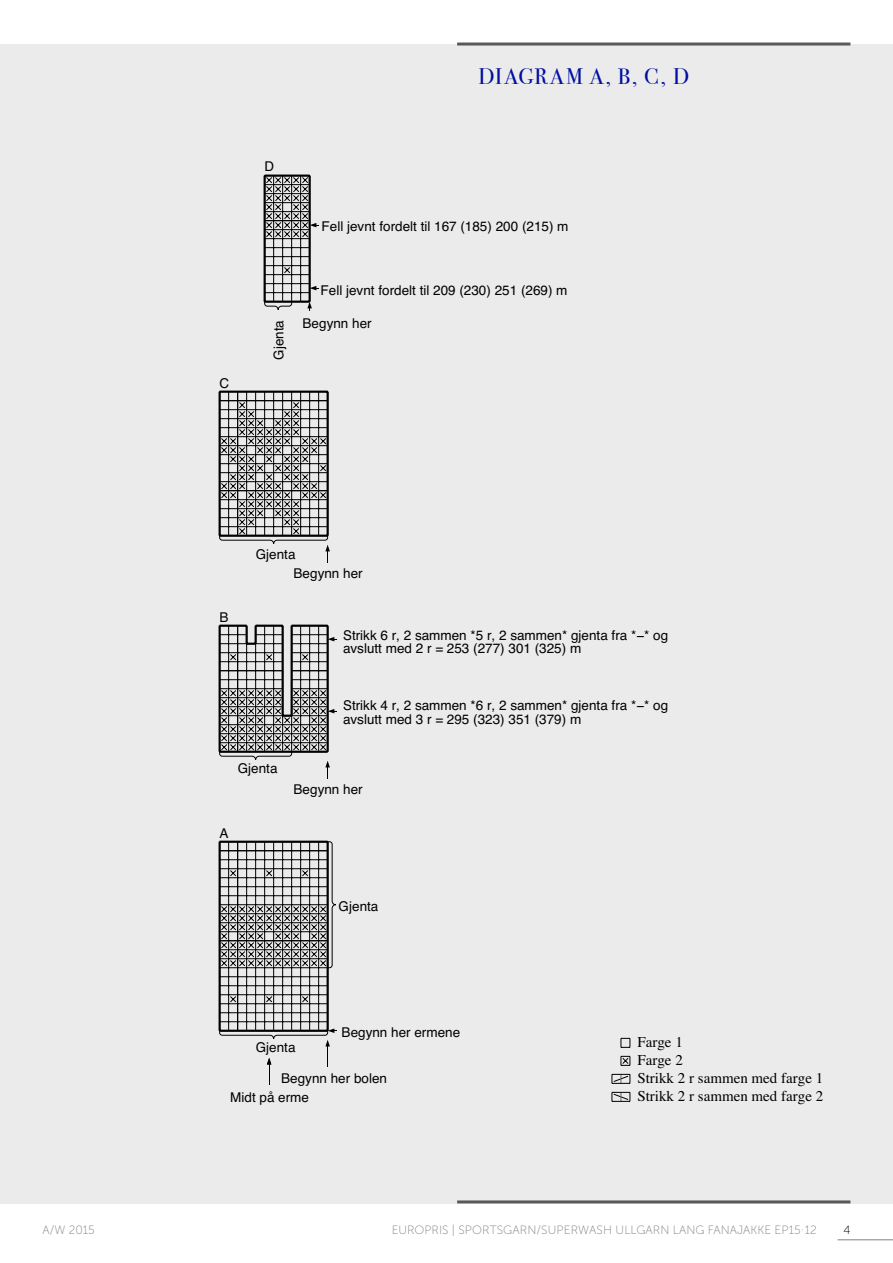
<style>
.page{position:relative;width:893px;height:1263px;background:#fff}
.page>*{position:absolute;margin:0;border:0;box-sizing:border-box;transform-origin:0 0}
.t1{font:22.5px "Bodoni Svty Two ITCTT";letter-spacing:.07em;color:#000f9f}
.t2{font:15px/18px "Times";color:#000}
.t3{font:13.5px/13.5px "Helvetica";color:#000}
.t4{font:12px "Museo Sans 100";letter-spacing:.01em;color:#808285}
.t5{font:12px "Museo Sans 100";color:#000}
</style>
<div class="page">
<hr style="left:838px;top:1239px;width:55px;height:1px;background:#808285">
<div style="left:0;top:44px;width:893px;height:1159px;background:#ebebec"></div>
<hr style="left:457px;top:43px;width:393px;height:3px;background:#58595b">
<hr style="left:457px;top:1200px;width:393px;height:3px;background:#58595b">
<svg style="left:219px;top:175px;width:118px;height:910px"></svg>
<svg style="left:621px;top:1038px;width:10px;height:10px"></svg>
<svg style="left:612px;top:1056px;width:19px;height:46px"></svg>
<p class="t3" style="left:220px;top:376px;width:11px">C</p>
<p class="t1" style="left:478px;top:58px;width:212px">DIAGRAM A, B, C, D</p>
<p class="t3" style="left:265px;top:160px;width:11px">D</p>
<p class="t3" style="left:322px;top:220px;width:248px">Fell jevnt fordelt til 167 (185) 200 (215) m</p>
<p class="t3" style="left:272px;top:360px;width:41px;rotate:-90deg">Gjenta</p>
<p class="t3" style="left:321px;top:284px;width:248px">Fell jevnt fordelt til 209 (230) 251 (269) m</p>
<p class="t3" style="left:303px;top:317px;width:71px">Begynn her</p>
<p class="t3" style="left:220px;top:610px;width:11px">B</p>
<p class="t3" style="left:256px;top:547px;width:41px">Gjenta</p>
<p class="t3" style="left:294px;top:567px;width:71px">Begynn her</p>
<p class="t3" style="left:343px;top:628px;width:327px">Strikk 6 r, 2 sammen *5 r, 2 sammen* gjenta fra *−* og avslutt med 2 r = 253 (277) 301 (325) m</p>
<p class="t3" style="left:238px;top:762px;width:41px">Gjenta</p>
<p class="t3" style="left:220px;top:826px;width:11px">A</p>
<p class="t3" style="left:343px;top:699px;width:327px">Strikk 4 r, 2 sammen *6 r, 2 sammen* gjenta fra *−* og avslutt med 3 r = 295 (323) 351 (379) m</p>
<p class="t3" style="left:294px;top:783px;width:71px">Begynn her</p>
<p class="t3" style="left:339px;top:900px;width:41px">Gjenta</p>
<p class="t3" style="left:342px;top:1026px;width:120px">Begynn her ermene</p>
<p class="t3" style="left:230px;top:1069px;width:158px;line-height:19.2px;text-indent:51px">Begynn her bolen<br>Midt på erme</p>
<p class="t3" style="left:256px;top:1041px;width:41px">Gjenta</p>
<p class="t2" style="left:637px;top:1032px;width:187px">Farge 1<br>Farge 2<br>Strikk 2 r sammen med farge 1<br>Strikk 2 r sammen med farge 2</p>
<p class="t4" style="left:43px;top:1223px;width:54px">A/W 2015</p>
<p class="t4" style="left:392px;top:1223px;width:427px">EUROPRIS | SPORTSGARN/SUPERWASH ULLGARN LANG FANAJAKKE EP15·12</p>
<p class="t5" style="left:843px;top:1223px;width:9px">4</p>
</div>
